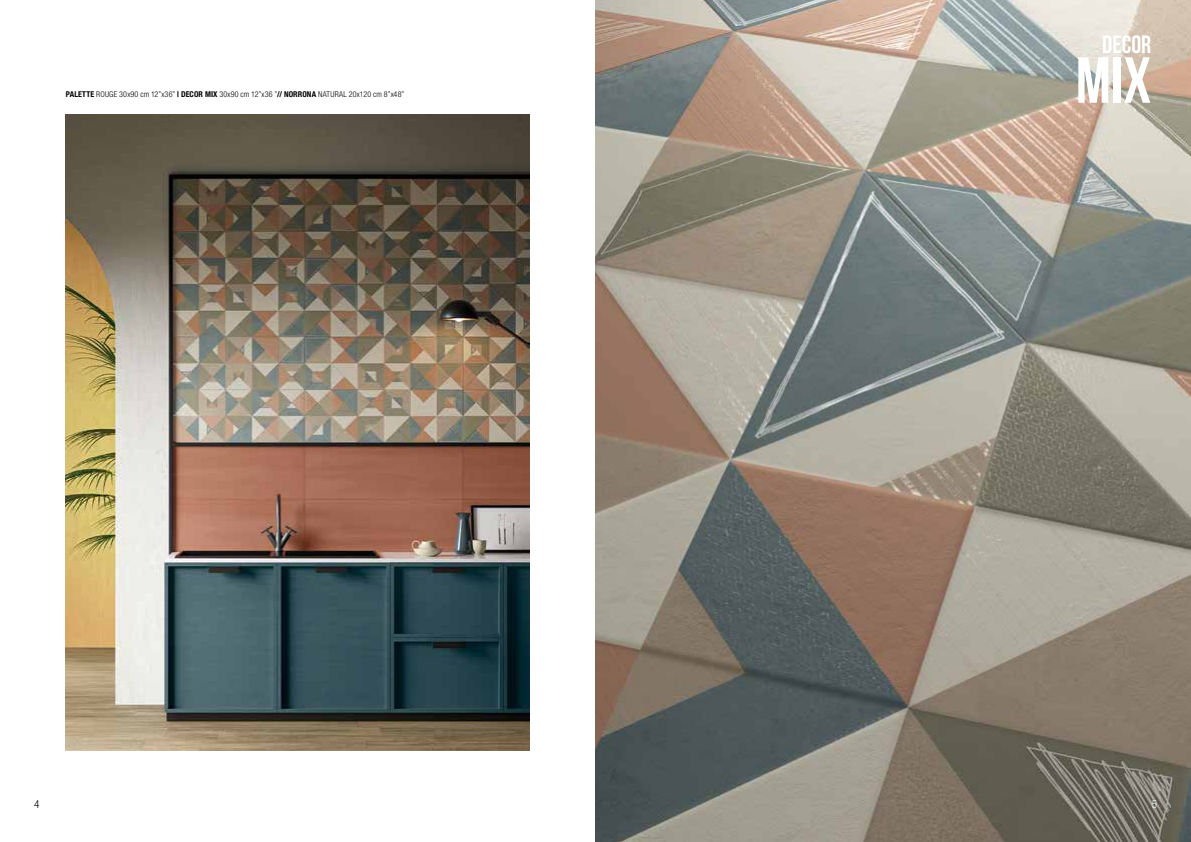
<style>
.page{position:relative;width:1191px;height:842px;background:#fff}
.page>*{position:absolute;margin:0;border:0;box-sizing:border-box;transform-origin:0 0}
.t1{font:65px "Bebas Neue";color:#fff}
.t2{font:25px "Bebas Neue";color:#fff}
.t3{font:300 condensed 11px "Helvetica Neue LT Pro";color:#000}
.t4{font:300 condensed 11px "Helvetica Neue LT Pro";color:#fff}
.t5{font:300 condensed 8px "Helvetica Neue LT Pro";letter-spacing:.025em;color:#000}
.s1{font-weight:700}
</style>
<div class="page">
<img style="left:595px;top:0;width:596px;height:842px">
<img style="left:66px;top:115px;width:464px;height:636px">
<p class="t5" style="left:66px;top:90px;width:340px"><span class="s1">PALETTE</span> ROUGE 30x90 cm 12”x36” <span class="s1">| DECOR MIX</span> 30x90 cm 12”x36 ”<span class="s1">// NORRONA</span> NATURAL 20x120 cm 8”x48”</p>
<h2 class="t2" style="left:1102px;top:30px;width:50px">DECOR</h2>
<h1 class="t1" style="left:1075px;top:45px;width:77px">mix</h1>
<h3 class="t3" style="left:34px;top:797px;width:7px">4</h3>
<h3 class="t4" style="left:1151px;top:797px;width:7px">5</h3>
</div>
